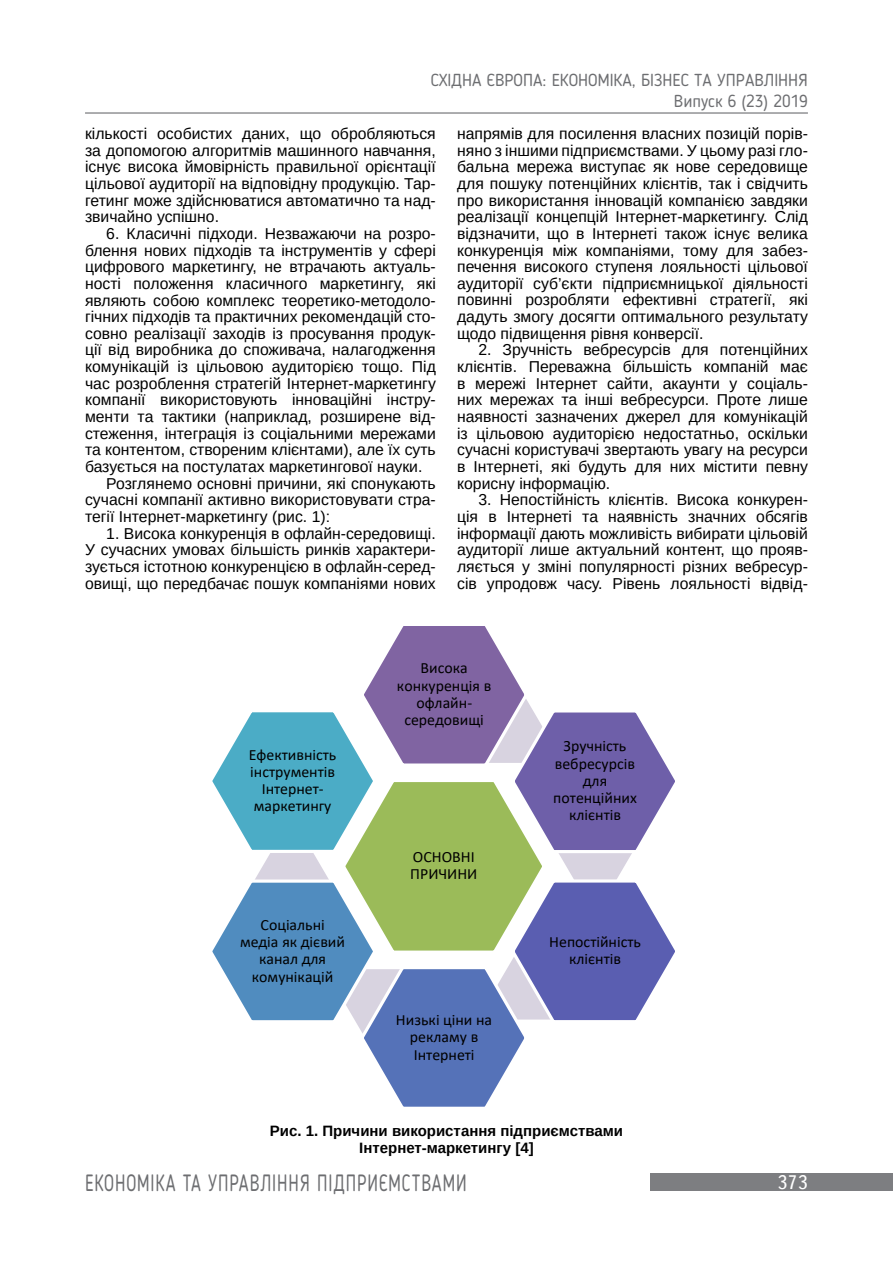
<style>
.page{position:relative;width:893px;height:1263px;background:#fff}
.page>*{position:absolute;margin:0;border:0;box-sizing:border-box;transform-origin:0 0}
.t1{font:23.4px "Blogger Sans";letter-spacing:.05em;color:#6d6e71;scale:.77 1}
.t2{font:19.5px "Ukrainian Text";color:#fff}
.t3{font:17.25px/20.7px "Blogger Sans";color:#6d6e71;text-align:right}
.t4{font:15.75px/16.6px "Arimo";color:#000;text-align:justify}
.t5{font:15.6px/17.2px "Calibri";color:#000;text-align:center}
.t6{font:700 15px/16.5px "Arimo";color:#000;text-align:center}
</style>
<div class="page">
<hr style="left:85px;top:112px;width:723px;height:2px;background:#6d6e71">
<div style="left:651px;top:1173px;width:242px;height:18px;background:#7d7e81"></div>
<svg style="left:212px;top:626px;width:463px;height:481px"></svg>
<p class="t3" style="left:431px;top:69px;width:379px">СХІДНА ЄВРОПА: ЕКОНОМІКА, БІЗНЕС ТА УПРАВЛІННЯ<br>Випуск 6 (23) 2019</p>
<p class="t4" style="left:85px;top:125px;width:352px">кількості особистих даних, що обробляються за допомогою алгоритмів машинного навчання, існує висока ймовірність правильної орієнтації цільової аудиторії на відповідну продукцію. Тар&shy;гетинг може здійснюватися автоматично та над&shy;звичайно успішно.</p>
<p class="t4" style="left:106px;top:225px;width:331px">6. Класичні підходи. Незважаючи на розро-</p>
<p class="t4" style="left:85px;top:242px;width:352px">блення нових підходів та інструментів у сфері</p>
<p class="t4" style="left:85px;top:259px;width:352px">цифрового маркетингу, не втрачають актуаль-</p>
<p class="t4" style="left:85px;top:275px;width:352px">ності положення класичного маркетингу, які</p>
<p class="t4" style="left:85px;top:292px;width:352px">являють собою комплекс теоретико-методоло-</p>
<p class="t4" style="left:85px;top:308px;width:352px">гічних підходів та практичних рекомендацій сто-</p>
<p class="t4" style="left:85px;top:325px;width:352px">совно реалізації заходів із просування продук-</p>
<p class="t4" style="left:85px;top:342px;width:352px">ції від виробника до споживача, налагодження</p>
<p class="t4" style="left:85px;top:358px;width:352px">комунікацій із цільовою аудиторією тощо. Під</p>
<p class="t4" style="left:85px;top:375px;width:352px">час розроблення стратегій Інтернет-маркетингу</p>
<p class="t4" style="left:85px;top:392px;width:352px">компанії використовують інноваційні інстру-</p>
<p class="t4" style="left:85px;top:408px;width:352px">менти та тактики (наприклад, розширене від-</p>
<p class="t4" style="left:85px;top:425px;width:352px">стеження, інтеграція із соціальними мережами</p>
<p class="t4" style="left:85px;top:442px;width:352px">та контентом, створеним клієнтами), але їх суть</p>
<p class="t4" style="left:85px;top:458px;width:339px">базується на постулатах маркетингової науки.</p>
<p class="t4" style="left:106px;top:475px;width:331px">Розглянемо основні причини, які спонукають</p>
<p class="t4" style="left:85px;top:492px;width:352px">сучасні компанії активно використовувати стра-</p>
<p class="t4" style="left:85px;top:508px;width:246px">тегії Інтернет-маркетингу (рис. 1):</p>
<p class="t4" style="left:85px;top:525px;width:352px;text-indent:21px">1. Висока конкуренція в офлайн-середовищі.<br>У сучасних умовах більшість ринків характери&shy;зується істотною конкуренцією в офлайн-серед&shy;овищі, що передбачає пошук компаніями нових</p>
<p class="t4" style="left:457px;top:125px;width:352px">напрямів для посилення власних позицій порів&shy;няно з іншими підприємствами. У цьому разі гло&shy;бальна мережа виступає як нове середовище для пошуку потенційних клієнтів, так і свідчить про використання інновацій компанією завдяки реалізації концепцій Інтернет-маркетингу. Слід відзначити, що в Інтернеті також існує велика конкуренція між компаніями, тому для забез&shy;печення високого ступеня лояльності цільової аудиторії суб’єкти підприємницької діяльності повинні розробляти ефективні стратегії, які дадуть змогу досягти оптимального результату щодо підвищення рівня конверсії.</p>
<p class="t4" style="left:457px;top:342px;width:352px;text-indent:21px">2. Зручність вебресурсів для потенційних клієнтів. Переважна більшість компаній має в мережі Інтернет сайти, акаунти у соціаль&shy;них мережах та інші вебресурси. Проте лише наявності зазначених джерел для комунікацій із цільовою аудиторією недостатньо, оскільки сучасні користувачі звертають увагу на ресурси в Інтернеті, які будуть для них містити певну корисну інформацію.</p>
<p class="t4" style="left:457px;top:492px;width:352px;text-indent:21px">3. Непостійність клієнтів. Висока конкурен&shy;ція в Інтернеті та наявність значних обсягів інформації дають можливість вибирати цільовій аудиторії лише актуальний контент, що прояв&shy;ляється у зміні популярності різних вебресур&shy;сів упродовж часу. Рівень лояльності відвід-</p>
<p class="t5" style="left:249px;top:745px;width:89px">Ефективність інструментів<br>Інтернет&shy;маркетингу</p>
<p class="t5" style="left:240px;top:916px;width:107px">Соціальні медіа як дієвий канал для комунікацій</p>
<p class="t5" style="left:397px;top:659px;width:96px">Висока конкуренція в офлайн&shy;середовищі</p>
<p class="t5" style="left:410px;top:848px;width:69px;text-align:left">ОСНОВНІ<br>ПРИЧИНИ</p>
<p class="t5" style="left:396px;top:1011px;width:98px">Низькі ціни на рекламу в<br>Інтернеті</p>
<p class="t5" style="left:553px;top:737px;width:85px">Зручність вебресурсів для потенційних клієнтів</p>
<p class="t5" style="left:549px;top:933px;width:93px">Непостійність клієнтів</p>
<p class="t6" style="left:270px;top:1123px;width:355px">Рис. 1. Причини використання підприємствами<br>Інтернет-маркетингу [4]</p>
<h1 class="t1" style="left:85px;top:1168px;width:497px">ЕКОНОМІКА ТА УПРАВЛІННЯ ПІДПРИЄМСТВАМИ</h1>
<p class="t2" style="left:777px;top:1172px;width:32px">373</p>
</div>
